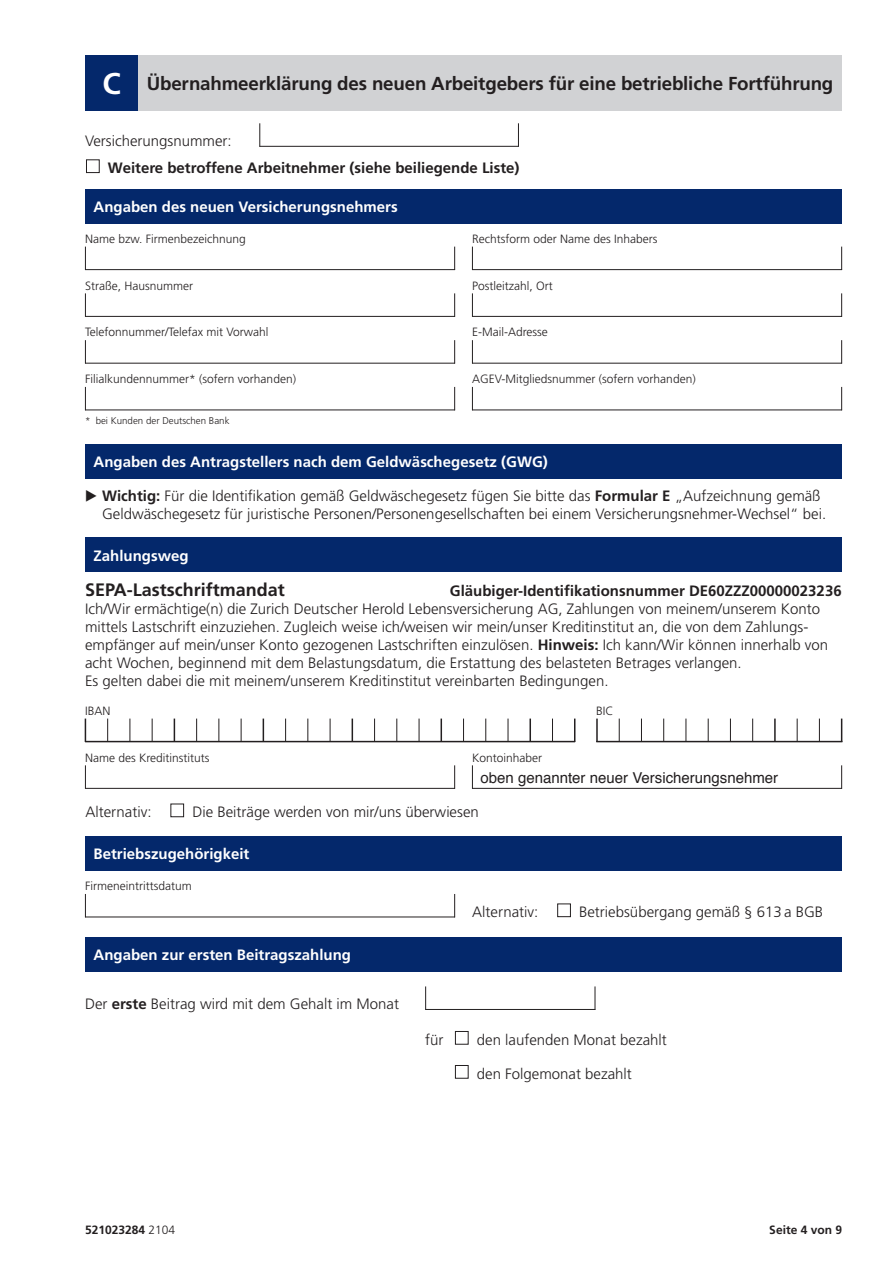
<style>
.page{position:relative;width:893px;height:1263px;background:#fff}
.page>*{position:absolute;margin:0;border:0;box-sizing:border-box;transform-origin:0 0}
.t1{font:700 18.75px "Frutiger";letter-spacing:-.01em;color:#231f20}
.t2{font:700 18px "Frutiger";color:#231f20}
.t3{font:300 15px/18px "Frutiger";color:#231f20}
.t4{font:700 15px "Frutiger";color:#fff}
.t5{font:700 15px "Frutiger";color:#231f20}
.t6{font:15px "Helvetica";color:#231f20}
.t7{font:300 12px "Frutiger";color:#231f20}
.t8{font:700 12px "Frutiger";color:#231f20}
.t9{font:300 9.75px "Frutiger";color:#231f20}
.s1{font-size:30px;color:#fff}
.s2{font-family:"European Pi Three";font-weight:400}
.s3{font-weight:700}
.s4{font-weight:300}
</style>
<div class="page">
<div style="left:85px;top:55px;width:53px;height:56px;background:#04286b"></div>
<div style="left:138px;top:55px;width:704px;height:56px;background:#d1d2d4"></div>
<svg style="left:259px;top:123px;width:1px;height:23px"></svg>
<svg style="left:518px;top:123px;width:1px;height:23px"></svg>
<hr style="left:259px;top:146px;width:260px;height:1px;background:#231f20">
<div style="left:85px;top:189px;width:757px;height:34px;background:#04286b"></div>
<svg style="left:85px;top:247px;width:1px;height:22px"></svg>
<svg style="left:454px;top:247px;width:1px;height:22px"></svg>
<hr style="left:85px;top:269px;width:370px;height:1px;background:#231f20">
<svg style="left:85px;top:293px;width:1px;height:23px"></svg>
<svg style="left:454px;top:293px;width:1px;height:23px"></svg>
<hr style="left:85px;top:316px;width:370px;height:1px;background:#231f20">
<svg style="left:85px;top:340px;width:1px;height:23px"></svg>
<svg style="left:454px;top:340px;width:1px;height:23px"></svg>
<hr style="left:85px;top:363px;width:370px;height:1px;background:#231f20">
<svg style="left:85px;top:387px;width:1px;height:23px"></svg>
<svg style="left:454px;top:387px;width:1px;height:23px"></svg>
<hr style="left:85px;top:410px;width:370px;height:1px;background:#231f20">
<svg style="left:472px;top:247px;width:1px;height:22px"></svg>
<svg style="left:841px;top:247px;width:1px;height:22px"></svg>
<hr style="left:472px;top:269px;width:370px;height:1px;background:#231f20">
<svg style="left:472px;top:293px;width:1px;height:23px"></svg>
<svg style="left:841px;top:293px;width:1px;height:23px"></svg>
<hr style="left:472px;top:316px;width:370px;height:1px;background:#231f20">
<svg style="left:472px;top:340px;width:1px;height:23px"></svg>
<svg style="left:841px;top:340px;width:1px;height:23px"></svg>
<hr style="left:472px;top:363px;width:370px;height:1px;background:#231f20">
<svg style="left:472px;top:387px;width:1px;height:23px"></svg>
<svg style="left:841px;top:387px;width:1px;height:23px"></svg>
<hr style="left:472px;top:410px;width:370px;height:1px;background:#231f20">
<div style="left:85px;top:444px;width:757px;height:34px;background:#04286b"></div>
<div style="left:85px;top:538px;width:757px;height:34px;background:#04286b"></div>
<svg style="left:85px;top:765px;width:1px;height:23px"></svg>
<svg style="left:454px;top:765px;width:1px;height:23px"></svg>
<hr style="left:85px;top:788px;width:370px;height:1px;background:#231f20">
<svg style="left:472px;top:765px;width:1px;height:23px"></svg>
<svg style="left:841px;top:765px;width:1px;height:23px"></svg>
<hr style="left:472px;top:788px;width:370px;height:1px;background:#231f20">
<svg style="left:85px;top:719px;width:1px;height:22px"></svg>
<svg style="left:107px;top:719px;width:1px;height:22px"></svg>
<svg style="left:130px;top:719px;width:1px;height:22px"></svg>
<svg style="left:152px;top:719px;width:1px;height:22px"></svg>
<svg style="left:174px;top:719px;width:1px;height:22px"></svg>
<svg style="left:196px;top:719px;width:1px;height:22px"></svg>
<svg style="left:218px;top:719px;width:1px;height:22px"></svg>
<svg style="left:241px;top:719px;width:1px;height:22px"></svg>
<svg style="left:263px;top:719px;width:1px;height:22px"></svg>
<svg style="left:285px;top:719px;width:1px;height:22px"></svg>
<svg style="left:307px;top:719px;width:1px;height:22px"></svg>
<svg style="left:330px;top:719px;width:1px;height:22px"></svg>
<svg style="left:352px;top:719px;width:1px;height:22px"></svg>
<svg style="left:374px;top:719px;width:1px;height:22px"></svg>
<svg style="left:396px;top:719px;width:1px;height:22px"></svg>
<svg style="left:419px;top:719px;width:1px;height:22px"></svg>
<hr style="left:440px;top:719px;width:2px;height:23px;background:#231f20">
<svg style="left:463px;top:719px;width:1px;height:22px"></svg>
<svg style="left:485px;top:719px;width:1px;height:22px"></svg>
<svg style="left:508px;top:719px;width:1px;height:22px"></svg>
<hr style="left:529px;top:719px;width:2px;height:23px;background:#231f20">
<svg style="left:552px;top:719px;width:1px;height:22px"></svg>
<svg style="left:574px;top:719px;width:1px;height:22px"></svg>
<hr style="left:596px;top:719px;width:2px;height:23px;background:#231f20">
<svg style="left:619px;top:719px;width:1px;height:22px"></svg>
<svg style="left:641px;top:719px;width:1px;height:22px"></svg>
<svg style="left:663px;top:719px;width:1px;height:22px"></svg>
<svg style="left:685px;top:719px;width:1px;height:22px"></svg>
<svg style="left:708px;top:719px;width:1px;height:22px"></svg>
<svg style="left:730px;top:719px;width:1px;height:22px"></svg>
<svg style="left:752px;top:719px;width:1px;height:22px"></svg>
<hr style="left:774px;top:719px;width:2px;height:23px;background:#231f20">
<svg style="left:797px;top:719px;width:1px;height:22px"></svg>
<svg style="left:819px;top:719px;width:1px;height:22px"></svg>
<svg style="left:841px;top:719px;width:1px;height:22px"></svg>
<hr style="left:85px;top:741px;width:490px;height:1px;background:#231f20">
<div style="left:170px;top:804px;width:14px;height:13px;border:1px solid #231f20"></div>
<hr style="left:596px;top:741px;width:246px;height:1px;background:#231f20">
<div style="left:86px;top:159px;width:14px;height:14px;border:1px solid #231f20"></div>
<div style="left:85px;top:837px;width:757px;height:34px;background:#04286b"></div>
<svg style="left:85px;top:894px;width:1px;height:23px"></svg>
<svg style="left:454px;top:894px;width:1px;height:23px"></svg>
<hr style="left:85px;top:917px;width:370px;height:1px;background:#231f20">
<div style="left:557px;top:904px;width:14px;height:13px;border:1px solid #231f20"></div>
<div style="left:85px;top:938px;width:757px;height:34px;background:#04286b"></div>
<svg style="left:425px;top:986px;width:1px;height:23px"></svg>
<svg style="left:595px;top:986px;width:1px;height:24px"></svg>
<hr style="left:425px;top:1009px;width:170px;height:1px;background:#231f20">
<div style="left:455px;top:1031px;width:13px;height:14px;border:1px solid #231f20"></div>
<div style="left:455px;top:1065px;width:13px;height:14px;border:1px solid #231f20"></div>
<p class="t1" style="left:102px;top:76px;width:732px"><span class="s1">C</span> Übernahmeerklärung des neuen Arbeitgebers für eine betriebliche Fortführung</p>
<p class="t3" style="left:85px;top:133px;width:148px">Versicherungsnummer:</p>
<p class="t5" style="left:108px;top:162px;width:413px">Weitere betroffene Arbeitnehmer (siehe beiliegende Liste)</p>
<p class="t4" style="left:94px;top:201px;width:306px">Angaben des neuen Versicherungsnehmers</p>
<p class="t7" style="left:85px;top:234px;width:162px">Name bzw. Firmenbezeichnung</p>
<p class="t7" style="left:85px;top:281px;width:110px">Straße, Hausnummer</p>
<p class="t7" style="left:85px;top:327px;width:185px">Telefonnummer/Telefax mit Vorwahl</p>
<p class="t7" style="left:85px;top:374px;width:212px">Filialkundennummer* (sofern vorhanden)</p>
<p class="t7" style="left:472px;top:234px;width:187px">Rechtsform oder Name des Inhabers</p>
<p class="t7" style="left:472px;top:281px;width:82px">Postleitzahl, Ort</p>
<p class="t7" style="left:472px;top:327px;width:77px">E-Mail-Adresse</p>
<p class="t7" style="left:472px;top:374px;width:225px">AGEV-Mitgliedsnummer (sofern vorhanden)</p>
<p class="t9" style="left:85px;top:417px;width:146px">* bei Kunden der Deutschen Bank</p>
<p class="t4" style="left:94px;top:456px;width:456px">Angaben des Antragstellers nach dem Geldwäschegesetz (GWG)</p>
<p class="t3" style="left:102px;top:488px;width:725px;text-indent:-17px"><span class="s2">-</span> <span class="s3">Wichtig:</span> Für die Identifikation gemäß Geldwäschegesetz fügen Sie bitte das <span class="s3">Formular E</span> „Aufzeichnung gemäß<br>Geldwäschegesetz für juristische Personen/Personengesellschaften bei einem Versicherungsnehmer-Wechsel“ bei.</p>
<p class="t4" style="left:94px;top:549px;width:97px">Zahlungsweg</p>
<p class="t2" style="left:85px;top:583px;width:201px">SEPA-Lastschriftmandat</p>
<p class="t5" style="left:450px;top:585px;width:393px">Gläubiger-Identifikationsnummer DE60ZZZ00000023236</p>
<p class="t3" style="left:85px;top:601px;width:745px">Ich/Wir ermächtige(n) die Zurich Deutscher Herold Lebensversicherung AG, Zahlungen von meinem/unserem Konto mittels Lastschrift einzuziehen. Zugleich weise ich/weisen wir mein/unser Kreditinstitut an, die von dem Zahlungs&shy;empfänger auf mein/unser Konto gezogenen Lastschriften einzulösen. <span class="s3">Hinweis:</span> Ich kann/Wir können innerhalb von acht Wochen, beginnend mit dem Belastungsdatum, die Erstattung des belasteten Betrages verlangen.<br>Es gelten dabei die mit meinem/unserem Kreditinstitut vereinbarten Bedingungen.</p>
<p class="t7" style="left:85px;top:706px;width:27px">IBAN</p>
<p class="t7" style="left:596px;top:706px;width:19px">BIC</p>
<p class="t7" style="left:85px;top:753px;width:126px">Name des Kreditinstituts</p>
<p class="t7" style="left:472px;top:753px;width:72px">Kontoinhaber</p>
<p class="t6" style="left:480px;top:771px;width:299px">oben genannter neuer Versicherungsnehmer</p>
<p class="t3" style="left:85px;top:804px;width:68px">Alternativ:</p>
<p class="t3" style="left:192px;top:804px;width:288px">Die Beiträge werden von mir/uns überwiesen</p>
<p class="t4" style="left:94px;top:848px;width:157px">Betriebszugehörigkeit</p>
<p class="t7" style="left:85px;top:881px;width:108px">Firmeneintrittsdatum</p>
<p class="t4" style="left:94px;top:949px;width:259px">Angaben zur ersten Beitragszahlung</p>
<p class="t3" style="left:85px;top:996px;width:315px">Der <span class="s3">erste</span> Beitrag wird mit dem Gehalt im Monat</p>
<p class="t3" style="left:472px;top:904px;width:68px">Alternativ:</p>
<p class="t3" style="left:579px;top:904px;width:246px">Betriebsübergang gemäß § 613 a BGB</p>
<p class="t3" style="left:425px;top:1032px;width:20px">für</p>
<p class="t3" style="left:477px;top:1032px;width:192px">den laufenden Monat bezahlt</p>
<p class="t3" style="left:477px;top:1066px;width:157px">den Folgemonat bezahlt</p>
<p class="t8" style="left:85px;top:1225px;width:92px">521023284 <span class="s4">2104</span></p>
<p class="t8" style="left:769px;top:1225px;width:74px">Seite 4 von 9</p>
</div>
